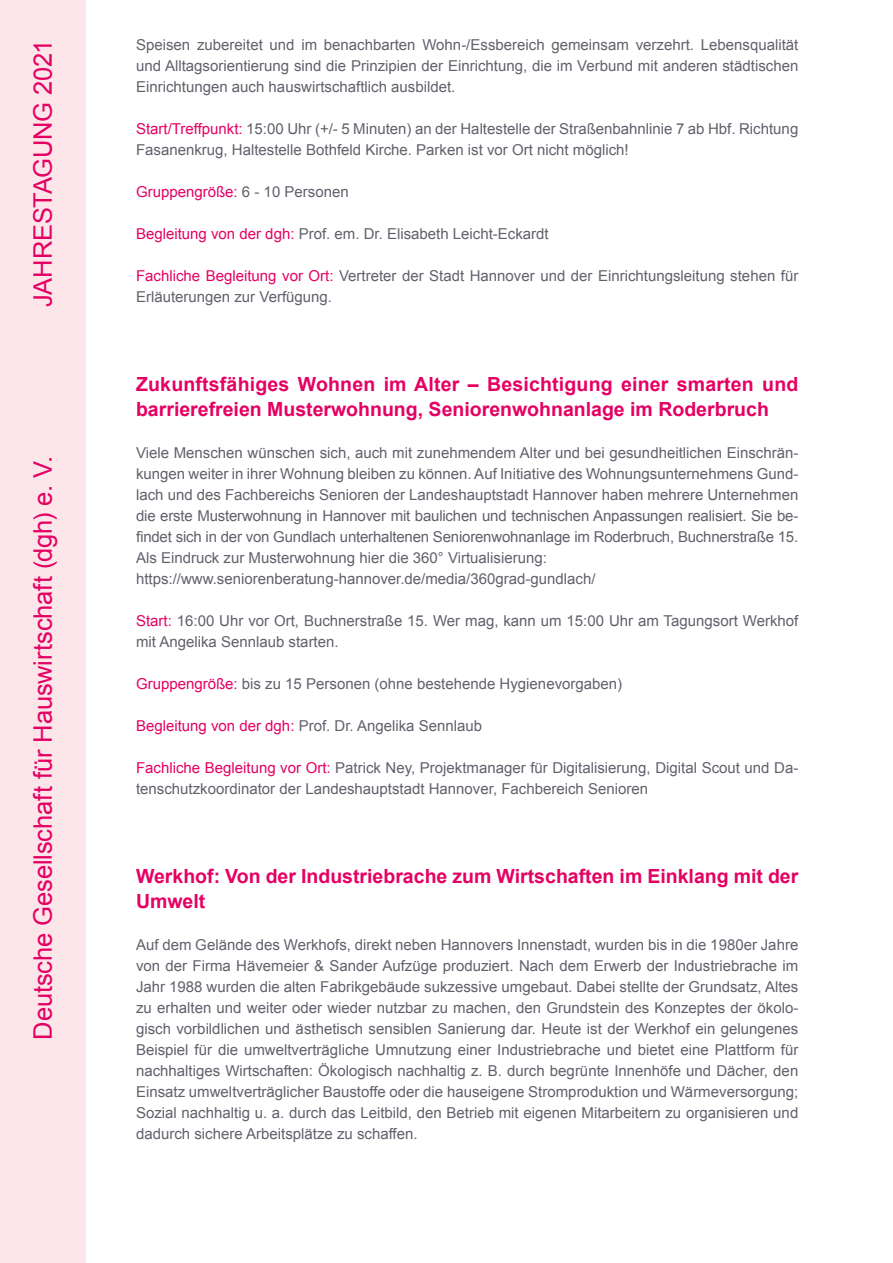
<style>
.page{position:relative;width:893px;height:1263px;background:#fff}
.page>*{position:absolute;margin:0;border:0;box-sizing:border-box;transform-origin:0 0}
.t1{font:25.5px "Arial";letter-spacing:-.005em;color:#e50063}
.t2{font:700 19.5px/25.5px "Arial";color:#e50063}
.t3{font:15px/21px "Arial";color:#60616b}
.t4{font:15px "Arial";color:#e50063}
.s1{color:#e50063}
.s2{color:#60616b}
</style>
<div class="page">
<div style="left:0;top:0;width:85px;height:1263px;background:#fce6ea"></div>
<h1 class="t1" style="left:26px;top:307px;width:269px;rotate:-90deg">Jah restag ung 2021</h1>
<p class="t3" style="left:136px;top:35px;width:664px;text-align:justify">Speisen zubereitet und im benachbarten Wohn-/Essbereich gemeinsam verzehrt. Lebensqualität und Alltagsorientierung sind die Prinzipien der Einrichtung, die im Verbund mit anderen städtischen Einrichtungen auch hauswirtschaftlich ausbildet.</p>
<p class="t3" style="left:136px;top:119px;width:664px"><span class="s1">Start/Treffpunkt:</span> 15:00 U hr (+/- 5 Minuten) an der Haltestelle der Straßenbahnlinie 7 ab Hbf. Richtung<br>Fasanenkrug, Haltestelle Bothfeld Kirche. Parken ist vor Ort nicht möglich!</p>
<p class="t4" style="left:136px;top:182px;width:214px">Gruppengröße: <span class="s2">6 - 10 Personen</span></p>
<p class="t3" style="left:136px;top:224px;width:414px"><span class="s1">Begleitung von der dgh:</span> Prof. em. Dr. Elisabeth Leicht-Eckardt</p>
<p class="t3" style="left:136px;top:266px;width:664px"><span class="s1">Fachliche Begleitung vor Ort:</span> Vertreter der Stadt Hannover und der Einrichtungsleitung stehen für<br>Erläuterungen zur Verfügung.</p>
<h1 class="t1" style="left:26px;top:1039px;width:585px;rotate:-90deg">Deutsche Gesellschaft für Hauswirtschaft (dgh) e. V.</h1>
<h2 class="t2" style="left:136px;top:372px;width:664px">Zukunftsfähiges Wohnen im Alter – Besichtigung einer smarten und barrierefreien Musterwohnung, Seniorenwohnanlage im Roderbruch</h2>
<p class="t3" style="left:136px;top:443px;width:664px">Viele Menschen wünschen sich, auch mit zunehmendem Alter und bei gesundheitlichen Einschrän&shy;kungen weiter in ihrer Wohnung bleiben zu können. Auf Initiative des Wohnungsunternehmens Gund&shy;lach und des Fachbereichs Senioren der Landeshauptstadt Hannover haben mehrere U nternehmen die erste Musterwohnung in Hannover mit baulichen und technischen Anpassungen realisiert. Sie be&shy;findet sich in der von Gundlach unterhaltenen Seniorenwohnanlage im Roderbruch, Buchnerstraße 15.<br>Als Eindruck zur Musterwohnung hier die 360° Virtualisierung: https://www.seniorenberatung-hannover.de/media/360grad-gundlach/</p>
<p class="t3" style="left:136px;top:611px;width:664px"><span class="s1">Start:</span> 16:00 U hr vor Ort, Buchnerstraße 15. Wer mag, kann um 15:00 U hr am Tagungsort Werkhof mit Angelika Sennlaub starten.</p>
<p class="t3" style="left:136px;top:674px;width:488px"><span class="s1">Gruppengröße:</span> bis zu 15 Personen (ohne bestehende Hygienevorgaben)</p>
<p class="t3" style="left:136px;top:716px;width:348px"><span class="s1">Begleitung von der dgh:</span> Prof. Dr. Angelika Sennlaub</p>
<p class="t3" style="left:136px;top:758px;width:664px"><span class="s1">Fachliche Begleitung vor Ort:</span> Patrick Ney, Projektmanager für Digitalisierung, Digital Scout und Da&shy;tenschutzkoordinator der Landeshauptstadt Hannover, Fachbereich Senioren</p>
<h2 class="t2" style="left:136px;top:864px;width:664px">Werkhof: Von der Industriebrache zum Wirtschaften im Einklang mit der<br>Umwelt</h2>
<p class="t3" style="left:136px;top:935px;width:664px;text-align:justify">Auf dem Gelände des Werkhofs, direkt neben Hannovers Innenstadt, wurden bis in die 1980er Jahre von der Firma Hävemeier &amp; Sander Aufzüge produziert. Nach dem Erwerb der Industriebrache im Jahr 1988 wurden die alten Fabrikgebäude sukzessive umgebaut. Dabei stellte der Grundsatz, Altes zu erhalten und weiter oder wieder nutzbar zu machen, den Grundstein des Konzeptes der ökolo&shy;gisch vorbildlichen und ästhetisch sensiblen Sanierung dar. Heute ist der Werkhof ein gelungenes Beispiel für die umweltverträgliche Umnutzung einer Industriebrache und bietet eine Plattform für nachhaltiges Wirtschaften: Ökologisch nachhaltig z. B. durch begrünte Innenhöfe und Dächer, den Einsatz umweltverträglicher Baustoffe oder die hauseigene Stromproduktion und Wärmeversorgung; Sozial nachhaltig u. a. durch das Leitbild, den Betrieb mit eigenen Mitarbeitern zu organisieren und dadurch sichere Arbeitsplätze zu schaffen.</p>
</div>
